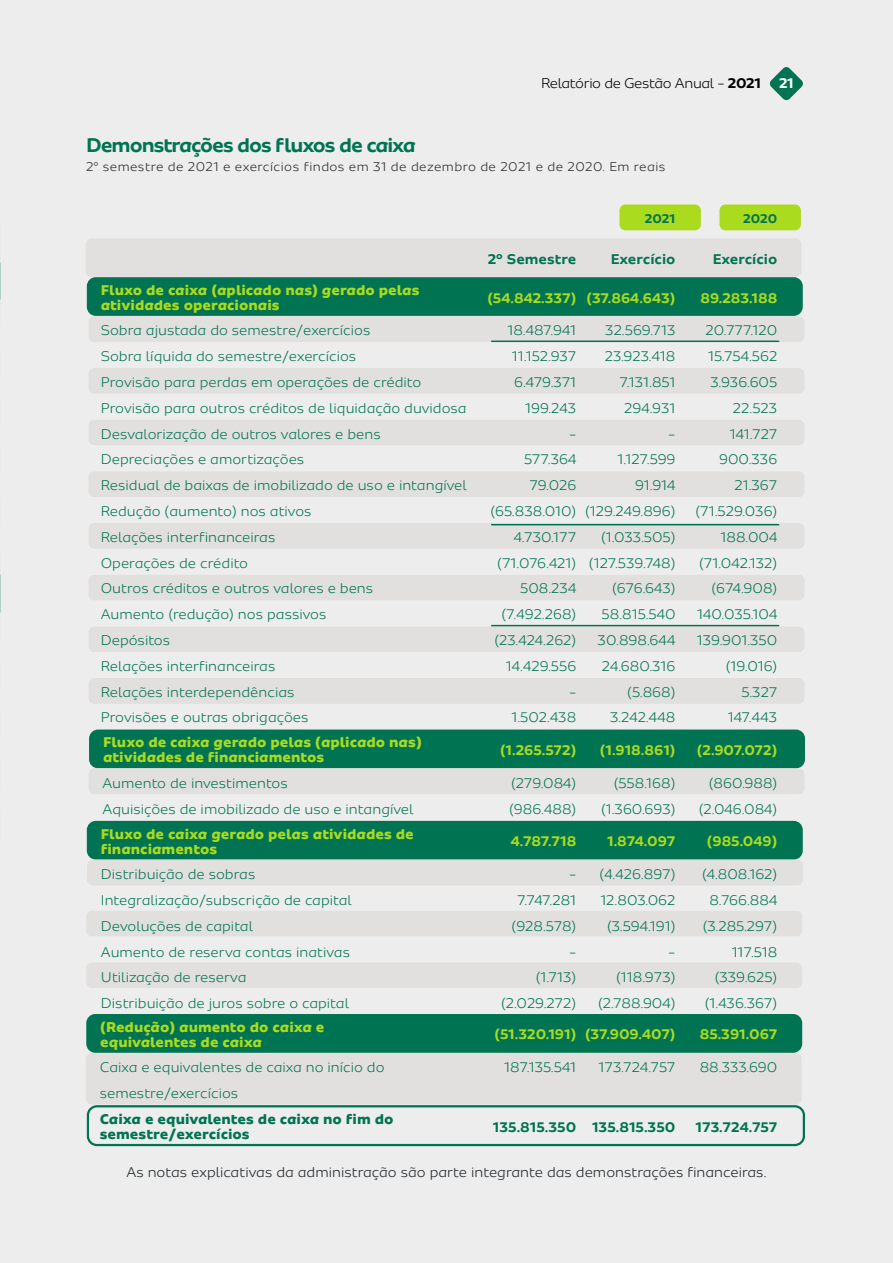
<style>
.page{position:relative;width:893px;height:1263px;background:#ededed}
.page>*{position:absolute;margin:0;border:0;box-sizing:border-box;transform-origin:0 0}
.t1{font:700 21px "Sua";letter-spacing:-.05em;color:#007452}
.t2{font:300 15px/25.8px "Sua";color:#007452;text-align:right}
.t3{font:800 15px/15px "Sua";color:#aadb1e}
.t4{font:700 15px "Sua";color:#aadb1e}
.t5{font:300 15px "Sua";color:#1d2225}
.t6{font:700 15px "Sua";color:#007452}
.t7{font:800 15px/15px "Sua";color:#007452}
.t8{font:300 15px "Sua";letter-spacing:-.025em;color:#000}
.t9{font:300 13.5px "Sua";letter-spacing:.03em;color:#292929}
.t10{font:700 13.5px "Sua";color:#007452}
.s1{font-weight:700}
.s2{font-weight:700;color:#fff}
</style>
<div class="page">
<svg style="left:769px;top:67px;width:34px;height:34px"></svg>
<div style="left:86px;top:1053px;width:716px;height:51px;background:#e2dfdf;border-radius:6px"></div>
<div style="left:86px;top:911px;width:716px;height:25px;background:#e2dfdf;border-radius:6px"></div>
<div style="left:86px;top:962px;width:716px;height:26px;background:#e2dfdf;border-radius:6px"></div>
<div style="left:89px;top:316px;width:715px;height:26px;background:#e2dfdf;border-radius:6px"></div>
<div style="left:89px;top:420px;width:715px;height:25px;background:#e2dfdf;border-radius:6px"></div>
<div style="left:89px;top:626px;width:715px;height:26px;background:#e2dfdf;border-radius:6px"></div>
<div style="left:89px;top:368px;width:715px;height:26px;background:#e2dfdf;border-radius:6px"></div>
<div style="left:89px;top:575px;width:715px;height:25px;background:#e2dfdf;border-radius:6px"></div>
<div style="left:89px;top:471px;width:715px;height:26px;background:#e2dfdf;border-radius:6px"></div>
<div style="left:89px;top:678px;width:715px;height:26px;background:#e2dfdf;border-radius:6px"></div>
<div style="left:89px;top:523px;width:715px;height:26px;background:#e2dfdf;border-radius:6px"></div>
<div style="left:87px;top:277px;width:716px;height:39px;background:#007452;border-radius:9px"></div>
<div style="left:89px;top:729px;width:716px;height:39px;background:#007452;border-radius:9px"></div>
<div style="left:86px;top:1014px;width:716px;height:39px;background:#007452;border-radius:9px"></div>
<div style="left:87px;top:821px;width:716px;height:39px;background:#007452;border-radius:9px"></div>
<div style="left:86px;top:238px;width:715px;height:39px;background:#e2dfdf;border-radius:6px"></div>
<div style="left:87px;top:1105px;width:718px;height:41px;border:2px solid #007452;border-radius:9px"></div>
<div style="left:89px;top:768px;width:715px;height:26px;background:#e2dfdf;border-radius:6px"></div>
<div style="left:87px;top:860px;width:716px;height:25px;background:#e2dfdf;border-radius:6px"></div>
<div style="left:719px;top:204px;width:82px;height:26px;background:#aadb1e;border-radius:6px"></div>
<div style="left:619px;top:204px;width:82px;height:26px;background:#aadb1e;border-radius:6px"></div>
<hr style="left:491px;top:524px;width:288px;height:1px;background:#007452">
<hr style="left:491px;top:625px;width:288px;height:1px;background:#007452">
<hr style="left:491px;top:341px;width:288px;height:1px;background:#007452">
<p class="t8" style="left:541px;top:75px;width:254px">Relatório de Gestão Anual - <span class="s1">2021</span> <span class="s2">21</span></p>
<h1 class="t1" style="left:86px;top:133px;width:331px">Demonstrações dos fluxos de caixa</h1>
<p class="t9" style="left:86px;top:159px;width:581px">2° semestre de 2021 e exercícios findos em 31 de dezembro de 2021 e de 2020. Em reais</p>
<p class="t3" style="left:101px;top:282px;width:320px">Fluxo de caixa (aplicado nas) gerado pelas atividades operacionais</p>
<p class="t10" style="left:645px;top:210px;width:32px">2021</p>
<p class="t10" style="left:743px;top:210px;width:36px">2020</p>
<p class="t6" style="left:488px;top:250px;width:90px">2º Semestre</p>
<p class="t4" style="left:487px;top:289px;width:90px">(54.842.337)</p>
<p class="t6" style="left:611px;top:250px;width:66px">Exercício</p>
<p class="t6" style="left:713px;top:250px;width:66px">Exercício</p>
<p class="t4" style="left:586px;top:289px;width:90px">(37.864.643)</p>
<p class="t4" style="left:700px;top:289px;width:78px">89.283.188</p>
<p class="t2" style="left:101px;top:317px;width:368px;text-align:left">Sobra ajustada do semestre/exercícios<br>Sobra líquida do semestre/exercícios<br>Provisão para perdas em operações de crédito Provisão para outros créditos de liquidação duvidosa Desvalorização de outros valores e bens Depreciações e amortizações<br>Residual de baixas de imobilizado de uso e intangível Redução (aumento) nos ativos<br>Relações interfinanceiras<br>Operações de crédito<br>Outros créditos e outros valores e bens<br>Aumento (redução) nos passivos<br>Depósitos<br>Relações interfinanceiras<br>Relações interdependências<br>Provisões e outras obrigações</p>
<p class="t2" style="left:490px;top:317px;width:87px">18.487.941<br>11.152.937<br>6.479.371<br>199.243<br>-<br>577.364<br>79.026 (65.838.010)<br>4.730.177 (71.076.421)<br>508.234 (7.492.268) (23.424.262)<br>14.429.556<br>-<br>1.502.438</p>
<p class="t2" style="left:585px;top:317px;width:92px">32.569.713<br>23.923.418<br>7.131.851<br>294.931<br>-<br>1.127.599<br>91.914 (129.249.896) (1.033.505) (127.539.748) (676.643)<br>58.815.540<br>30.898.644<br>24.680.316 (5.868)<br>3.242.448</p>
<p class="t2" style="left:695px;top:317px;width:83px">20.777.120<br>15.754.562<br>3.936.605<br>22.523<br>141.727<br>900.336<br>21.367 (71.529.036)<br>188.004 (71.042.132) (674.908)<br>140.035.104<br>139.901.350 (19.016)<br>5.327<br>147.443</p>
<p class="t3" style="left:103px;top:735px;width:320px">Fluxo de caixa gerado pelas (aplicado nas) atividades de financiamentos</p>
<p class="t2" style="left:102px;top:770px;width:313px;text-align:left">Aumento de investimentos<br>Aquisições de imobilizado de uso e intangível</p>
<p class="t3" style="left:101px;top:826px;width:315px">Fluxo de caixa gerado pelas atividades de financiamentos</p>
<p class="t2" style="left:101px;top:861px;width:253px;text-align:left">Distribuição de sobras<br>Integralização/subscrição de capital<br>Devoluções de capital<br>Aumento de reserva contas inativas<br>Utilização de reserva<br>Distribuição de juros sobre o capital</p>
<p class="t3" style="left:100px;top:1019px;width:226px">(Redução) aumento do caixa e equivalentes de caixa</p>
<p class="t2" style="left:100px;top:1054px;width:286px;text-align:left">Caixa e equivalentes de caixa no início do semestre/exercícios</p>
<p class="t7" style="left:100px;top:1111px;width:295px">Caixa e equivalentes de caixa no fim do semestre/exercícios</p>
<p class="t4" style="left:500px;top:741px;width:78px">(1.265.572)</p>
<p class="t4" style="left:600px;top:741px;width:77px">(1.918.861)</p>
<p class="t4" style="left:697px;top:741px;width:82px">(2.907.072)</p>
<p class="t2" style="left:509px;top:770px;width:69px;text-align:left">(279.084) (986.488)</p>
<p class="t2" style="left:601px;top:770px;width:76px">(558.168) (1.360.693)</p>
<p class="t2" style="left:699px;top:770px;width:80px">(860.988) (2.046.084)</p>
<p class="t4" style="left:511px;top:832px;width:67px">4.787.718</p>
<p class="t4" style="left:607px;top:832px;width:70px">1.874.097</p>
<p class="t4" style="left:707px;top:832px;width:72px">(985.049)</p>
<p class="t2" style="left:501px;top:861px;width:77px">-<br>7.747.281 (928.578) -<br>(1.713) (2.029.272)</p>
<p class="t2" style="left:598px;top:861px;width:79px">(4.426.897)<br>12.803.062 (3.594.191) -<br>(118.973) (2.788.904)</p>
<p class="t2" style="left:702px;top:861px;width:77px">(4.808.162)<br>8.766.884 (3.285.297)<br>117.518 (339.625) (1.436.367)</p>
<p class="t4" style="left:494px;top:1025px;width:83px">(51.320.191)</p>
<p class="t4" style="left:585px;top:1025px;width:92px">(37.909.407)</p>
<p class="t4" style="left:700px;top:1025px;width:79px">85.391.067</p>
<p class="t2" style="left:504px;top:1054px;width:74px">187.135.541</p>
<p class="t2" style="left:599px;top:1054px;width:78px">173.724.757</p>
<p class="t2" style="left:700px;top:1054px;width:79px">88.333.690</p>
<p class="t6" style="left:493px;top:1118px;width:184px">135.815.350 135.815.350</p>
<p class="t6" style="left:696px;top:1118px;width:83px">173.724.757</p>
<p class="t5" style="left:126px;top:1163px;width:642px">As notas explicativas da administração são parte integrante das demonstrações financeiras.</p>
</div>
